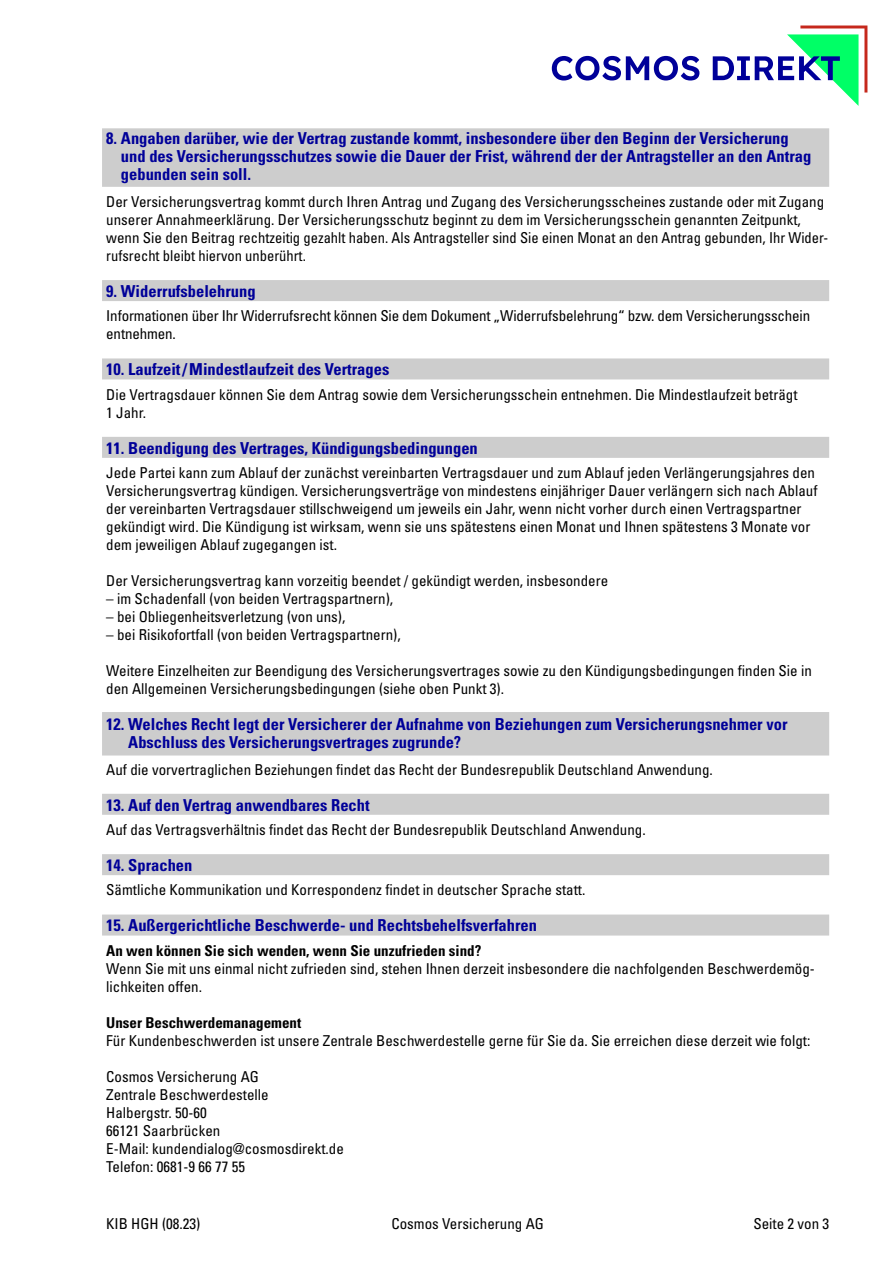
<style>
.page{position:relative;width:893px;height:1263px;background:#fff}
.page>*{position:absolute;margin:0;border:0;box-sizing:border-box;transform-origin:0 0}
.t1{font:700 condensed 16.5px/18px "Univers LT Std";color:#009}
.t2{font:condensed 15px/18px "Univers LT Std";color:#000}
.t3{font:700 condensed 15px "Univers LT Std";color:#000}
</style>
<div class="page">
<div style="left:102px;top:128px;width:727px;height:59px;background:#cdcdcd"></div>
<div style="left:102px;top:280px;width:727px;height:21px;background:#cdcdcd"></div>
<div style="left:102px;top:358px;width:727px;height:21px;background:#cdcdcd"></div>
<div style="left:102px;top:437px;width:727px;height:21px;background:#cdcdcd"></div>
<div style="left:102px;top:712px;width:727px;height:43px;background:#cdcdcd"></div>
<div style="left:102px;top:794px;width:727px;height:21px;background:#cdcdcd"></div>
<div style="left:102px;top:854px;width:727px;height:21px;background:#cdcdcd"></div>
<div style="left:102px;top:914px;width:727px;height:21px;background:#cdcdcd"></div>
<svg style="left:552px;top:26px;width:315px;height:80px"></svg>
<p class="t1" style="left:121px;top:129px;width:692px;text-indent:-15px">8. Angaben darüber, wie der Vertrag zustande kommt, insbesondere über den Beginn der Versicherung und des Versicherungsschutzes sowie die Dauer der Frist, während der der Antragsteller an den Antrag gebunden sein soll.</p>
<p class="t2" style="left:106px;top:192px;width:723px">Der Versicherungsvertrag kommt durch Ihren Antrag und Zugang des Versicherungsscheines zustande oder mit Zugang unserer Annahmeerklärung. Der Versicherungsschutz beginnt zu dem im Versicherungsschein genannten Zeitpunkt, wenn Sie den Beitrag rechtzeitig gezahlt haben. Als Antragsteller sind Sie einen Monat an den Antrag gebunden, Ihr Wider&shy;rufsrecht bleibt hiervon unberührt.</p>
<p class="t1" style="left:106px;top:282px;width:151px">9. Widerrufsbelehrung</p>
<p class="t2" style="left:106px;top:307px;width:705px">Informationen über Ihr Widerrufsrecht können Sie dem Dokument „Widerrufsbelehrung“ bzw. dem Versicherungsschein entnehmen.</p>
<p class="t1" style="left:106px;top:360px;width:285px">10. Laufzeit/Mindestlaufzeit des Vertrages</p>
<p class="t2" style="left:106px;top:385px;width:693px">Die Vertragsdauer können Sie dem Antrag sowie dem Versicherungsschein entnehmen. Die Mindestlaufzeit beträgt<br>1 Jahr.</p>
<p class="t1" style="left:106px;top:439px;width:373px">11. Beendigung des Vertrages, Kündigungsbedingungen</p>
<p class="t2" style="left:106px;top:463px;width:713px">Jede Partei kann zum Ablauf der zunächst vereinbarten Vertragsdauer und zum Ablauf jeden Verlängerungsjahres den Versicherungsvertrag kündigen. Versicherungsverträge von mindestens einjähriger Dauer verlängern sich nach Ablauf der vereinbarten Vertragsdauer stillschweigend um jeweils ein Jahr, wenn nicht vorher durch einen Vertragspartner gekündigt wird. Die Kündigung ist wirksam, wenn sie uns spätestens einen Monat und Ihnen spätestens 3 Monate vor dem jeweiligen Ablauf zugegangen ist.</p>
<p class="t2" style="left:106px;top:571px;width:503px">Der Versicherungsvertrag kann vorzeitig beendet / gekündigt werden, insbesondere</p>
<p class="t2" style="left:106px;top:589px;width:288px">– im Schadenfall (von beiden Vertragspartnern),</p>
<p class="t2" style="left:106px;top:607px;width:241px">– bei Obliegenheitsverletzung (von uns),</p>
<p class="t2" style="left:106px;top:625px;width:296px">– bei Risikofortfall (von beiden Vertragspartnern),</p>
<p class="t2" style="left:106px;top:661px;width:707px">Weitere Einzelheiten zur Beendigung des Versicherungsvertrages sowie zu den Kündigungsbedingungen finden Sie in den Allgemeinen Versicherungsbedingungen (siehe oben Punkt 3).</p>
<p class="t1" style="left:128px;top:715px;width:661px;text-indent:-22px">12. Welches Recht legt der Versicherer der Aufnahme von Beziehungen zum Versicherungsnehmer vor<br>Abschluss des Versicherungsvertrages zugrunde?</p>
<p class="t2" style="left:106px;top:760px;width:608px">Auf die vorvertraglichen Beziehungen findet das Recht der Bundesrepublik Deutschland Anwendung.</p>
<p class="t1" style="left:106px;top:795px;width:265px">13. Auf den Vertrag anwendbares Recht</p>
<p class="t2" style="left:106px;top:820px;width:541px">Auf das Vertragsverhältnis findet das Recht der Bundesrepublik Deutschland Anwendung.</p>
<p class="t1" style="left:106px;top:856px;width:88px">14. Sprachen</p>
<p class="t2" style="left:106px;top:881px;width:481px">Sämtliche Kommunikation und Korrespondenz findet in deutscher Sprache statt.</p>
<p class="t1" style="left:106px;top:916px;width:432px">15. Außergerichtliche Beschwerde- und Rechtsbehelfsverfahren</p>
<p class="t3" style="left:106px;top:941px;width:376px">An wen können Sie sich wenden, wenn Sie unzufrieden sind?</p>
<p class="t2" style="left:106px;top:959px;width:710px">Wenn Sie mit uns einmal nicht zufrieden sind, stehen Ihnen derzeit insbesondere die nachfolgenden Beschwerdemög&shy;lichkeiten offen.</p>
<p class="t3" style="left:106px;top:1013px;width:196px">Unser Beschwerdemanagement</p>
<p class="t2" style="left:106px;top:1031px;width:706px">Für Kundenbeschwerden ist unsere Zentrale Beschwerdestelle gerne für Sie da. Sie erreichen diese derzeit wie folgt:</p>
<p class="t2" style="left:106px;top:1067px;width:239px">Cosmos Versicherung AG<br>Zentrale Beschwerdestelle<br>Halbergstr. 50-60<br>66121 Saarbrücken<br>E-Mail: kundendialog@cosmosdirekt.de<br>Telefon: 0681-9 66 77 55</p>
<p class="t2" style="left:106px;top:1214px;width:96px">KIB HGH (08.23)</p>
<p class="t2" style="left:391px;top:1214px;width:154px">Cosmos Versicherung AG</p>
<p class="t2" style="left:753px;top:1214px;width:77px">Seite 2 von 3</p>
</div>
